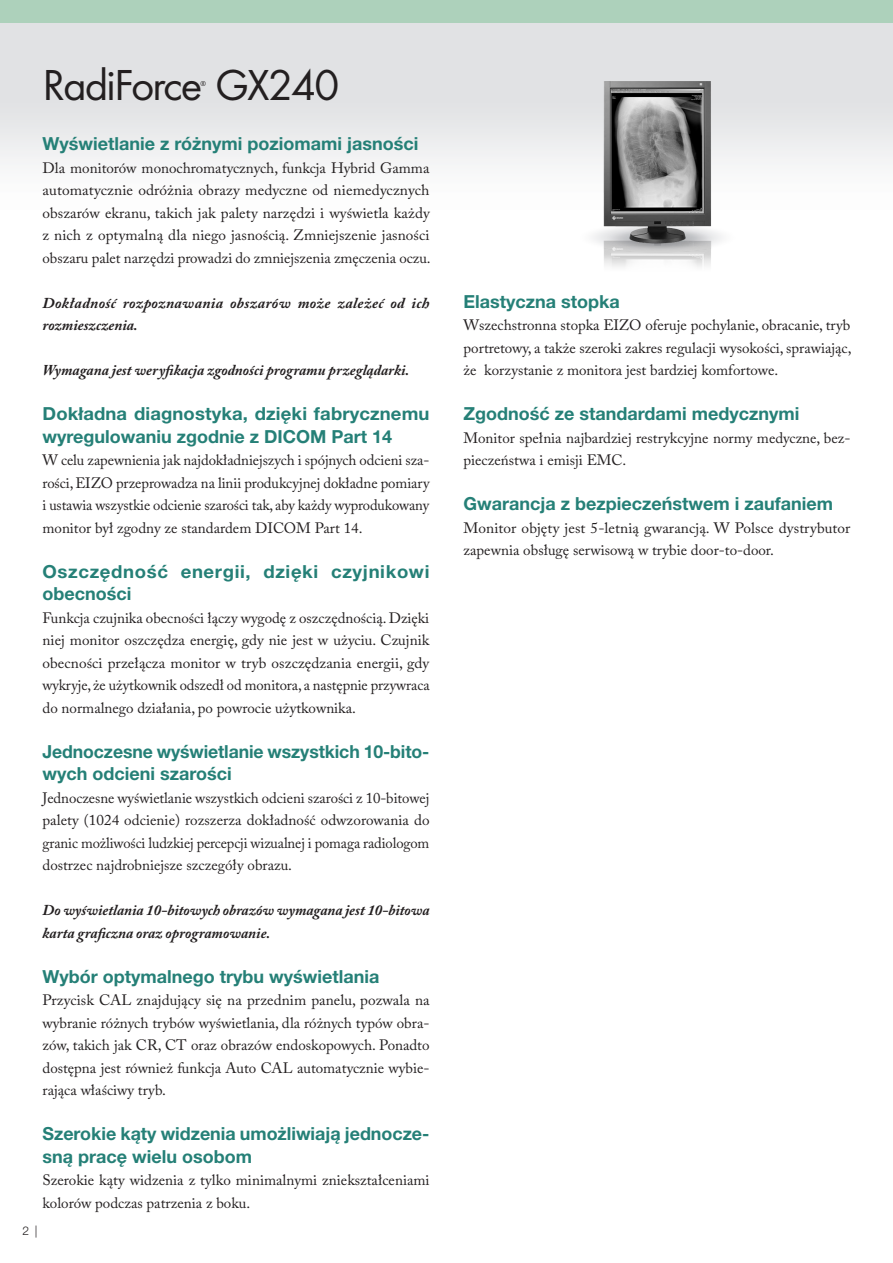
<style>
.page{position:relative;width:893px;height:1263px;background:#fff}
.page>*{position:absolute;margin:0;border:0;box-sizing:border-box;transform-origin:0 0}
.Title_-_RadiForce{font:45px "Futura";letter-spacing:-.04em;color:#231f20}
.t1{font:700 18px/22.5px "Helvetica Neue LT Pro";color:#258077}
.t2{font:700 18px/22.5px "Helvetica Neue LT Pro";letter-spacing:.035em;color:#258077}
.t3{font:15px/22.5px "Adobe Caslon Pro";color:#231f20;text-align:justify}
.t4{font:italic 700 15px/22.5px "Adobe Caslon Pro";color:#231f20}
.t5{font:italic 700 15px/22.5px "Adobe Caslon Pro";letter-spacing:.02em;color:#231f20}
.Page_number{font:300 12px "Helvetica Neue LT Pro";color:#231f20}
.Title_-_RadiForce-2{font:7.5px "Futura";color:#231f20}
</style>
<div class="page">
<div style="left:0;top:10px;width:893px;height:208px;background:linear-gradient(to bottom,#d5d8d9,#fefdfe)"></div>
<div style="left:0;top:0;width:893px;height:22px;background:#add1bb"></div>
<img style="left:558px;top:69px;width:199px;height:198px">
<p class="Title_-_RadiForce" style="left:43px;top:59px;width:299px">RadiForce GX240</p>
<p class="Title_-_RadiForce-2" style="left:200px;top:80px;width:7px">®</p>
<p class="t1" style="left:43px;top:132px;width:377px">Wyświetlanie z różnymi poziomami jasności</p>
<p class="t3" style="left:43px;top:156px;width:390px">Dla monitorów monochromatycznych, funkcja Hybrid Gamma automatycznie odróżnia obrazy medyczne od niemedycznych obszarów ekranu, takich jak palety narzędzi i wyświetla każdy z nich z optymalną dla niego jasnością. Zmniejszenie jasności obszaru palet narzędzi prowadzi do zmniejszenia zmęczenia oczu.</p>
<p class="t5" style="left:43px;top:291px;width:388px">Dokładność rozpoznawania obszarów może zależeć od ich rozmieszczenia.</p>
<p class="t4" style="left:43px;top:359px;width:368px">Wymagana jest weryfikacja zgodności programu przeglądarki.</p>
<p class="t1" style="left:43px;top:402px;width:388px">Dokładna diagnostyka, dzięki fabrycznemu wyregulowaniu zgodnie z DICOM Part 14</p>
<p class="t3" style="left:43px;top:449px;width:388px">W celu zapewnienia jak najdokładniejszych i spójnych odcieni sza&shy;rości, EIZO przeprowadza na linii produkcyjnej dokładne pomiary i ustawia wszystkie odcienie szarości tak, aby każdy wyprodukowany monitor był zgodny ze standardem DICOM Part 14.</p>
<p class="t2" style="left:43px;top:559px;width:388px">Oszczędność energii, dzięki czyjnikowi obecności</p>
<p class="t3" style="left:43px;top:606px;width:389px">Funkcja czujnika obecności łączy wygodę z oszczędnością. Dzięki niej monitor oszczędza energię, gdy nie jest w użyciu. Czujnik obecności przełącza monitor w tryb oszczędzania energii, gdy wykryje, że użytkownik odszedł od monitora, a następnie przywraca do normalnego działania, po powrocie użytkownika.</p>
<p class="t1" style="left:43px;top:739px;width:388px">Jednoczesne wyświetlanie wszystkich 10-bito&shy;wych odcieni szarości</p>
<p class="t3" style="left:43px;top:786px;width:388px">Jednoczesne wyświetlanie wszystkich odcieni szarości z 10-bitowej palety (1024 odcienie) rozszerza dokładność odwzorowania do granic możliwości ludzkiej percepcji wizualnej i pomaga radiologom dostrzec najdrobniejsze szczegóły obrazu.</p>
<p class="t4" style="left:43px;top:899px;width:389px">Do wyświetlania 10-bitowych obrazów wymagana jest 10-bitowa karta graficzna oraz oprogramowanie.</p>
<p class="t1" style="left:43px;top:964px;width:338px">Wybór optymalnego trybu wyświetlania</p>
<p class="t3" style="left:43px;top:989px;width:389px">Przycisk CAL znajdujący się na przednim panelu, pozwala na wybranie różnych trybów wyświetlania, dla różnych typów obra&shy;zów, takich jak CR, CT oraz obrazów endoskopowych. Ponadto dostępna jest również funkcja Auto CAL automatycznie wybie&shy;rająca właściwy tryb.</p>
<p class="t1" style="left:43px;top:1122px;width:388px">Szerokie kąty widzenia umożliwiają jednocze&shy;sną pracę wielu osobom</p>
<p class="t3" style="left:43px;top:1169px;width:389px">Szerokie kąty widzenia z tylko minimalnymi zniekształceniami kolorów podczas patrzenia z boku.</p>
<p class="Page_number" style="left:22px;top:1223px;width:16px">2 |</p>
<p class="t1" style="left:463px;top:289px;width:158px">Elastyczna stopka</p>
<p class="t3" style="left:463px;top:314px;width:390px">Wszechstronna stopka EIZO oferuje pochylanie, obracanie, tryb portretowy, a także szeroki zakres regulacji wysokości, sprawiając, że korzystanie z monitora jest bardziej komfortowe.</p>
<p class="t1" style="left:463px;top:402px;width:337px">Zgodność ze standardami medycznymi</p>
<p class="t3" style="left:463px;top:426px;width:388px">Monitor spełnia najbardziej restrykcyjne normy medyczne, bez&shy;pieczeństwa i emisji EMC.</p>
<p class="t1" style="left:463px;top:492px;width:371px">Gwarancja z bezpieczeństwem i zaufaniem</p>
<p class="t3" style="left:463px;top:516px;width:388px">Monitor objęty jest 5-letnią gwarancją. W Polsce dystrybutor zapewnia obsługę serwisową w trybie door-to-door.</p>
</div>
